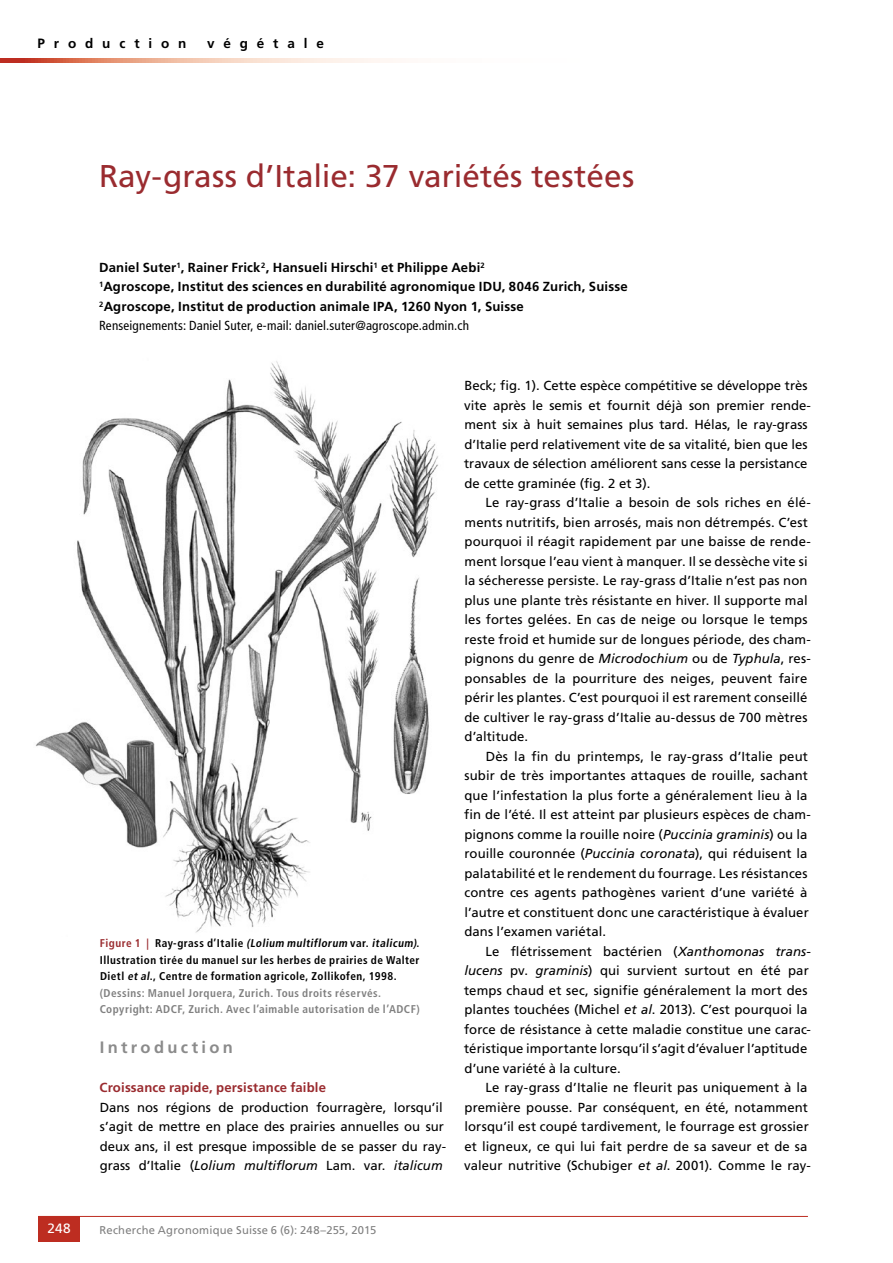
<style>
.page{position:relative;width:893px;height:1263px;background:#fff}
.page>*{position:absolute;margin:0;border:0;box-sizing:border-box;transform-origin:0 0}
.t1{font:31.5px "Frutiger LT Std";color:#9a2b2f}
.t2{font:700 16.5px "Frutiger LT Std";letter-spacing:.2em;color:#8b8b8b}
.t3{font:700 13.5px "Frutiger LT Std";letter-spacing:.655em;color:#000}
.t4{font:13.5px "Frutiger LT Std";color:#fff}
.t5{font:13.2px/19.5px "Frutiger LT Std";letter-spacing:.005em;color:#000}
.t6{font:700 13.2px/19.5px "Frutiger LT Std";letter-spacing:.015em;color:#000}
.t7{font:700 13.2px "Frutiger LT Std";letter-spacing:.01em;color:#9a2b2f}
.t8{font:700 condensed 11.25px/16.5px "Frutiger LT Std";letter-spacing:.04em;color:#000}
.t9{font:11.25px "Frutiger LT Std";letter-spacing:.02em;color:#808080}
.s1{font-weight:400;font-stretch:condensed}
.s2{color:#9a2b2f}
.s3{font-style:italic}
.s4{color:#808080}
</style>
<div class="page">
<hr style="left:38px;top:1216px;width:770px;height:1px;background:#bd2d21">
<div style="left:38px;top:1216px;width:42px;height:26px;background:#bd2d21"></div>
<svg style="left:0;top:58px;width:396px;height:5px;background:#ebb2a0"></svg>
<img style="left:36px;top:361px;width:402px;height:572px">
<p class="t3" style="left:38px;top:36px;width:150px">Production</p>
<p class="t3" style="left:207px;top:36px;width:118px">végétale</p>
<h1 class="t1" style="left:99px;top:158px;width:537px">Ray-grass d’Italie: 37 variétés testées</h1>
<p class="t6" style="left:99px;top:258px;width:530px">Daniel Suter<sup>1</sup>, Rainer Frick<sup>2</sup>, Hansueli Hirschi<sup>1</sup> et Philippe Aebi<sup>2<br>1</sup>Agroscope, Institut des sciences en durabilité agronomique IDU, 8046 Zurich, Suisse <sup>2</sup>Agroscope, Institut de production animale IPA, 1260 Nyon 1, Suisse<br><span class="s1">Renseignements: Daniel Suter, e-mail: daniel.suter@agroscope.admin.ch</span></p>
<p class="t8" style="left:100px;top:935px;width:322px"><span class="s2">F i g u re 1 |</span> Ray- g ra s s d ’ I t a l i e <span class="s3">(Lolium multiflorum</span> va r. <span class="s3">italicum)</span>.<br>Illustration tirée du manuel sur les herbes de prairies de Walter Dietl <span class="s3">et al</span>., Centre de formation agricole, Zollikofen, 1998. <span class="s4">(Dessins: Manuel Jorquera, Zurich. Tous droits réservés.<br>Copyright: ADCF, Zurich. Avec l’aimable autorisation de l’ADCF)</span></p>
<p class="t2" style="left:100px;top:1038px;width:135px">Introduction</p>
<p class="t7" style="left:100px;top:1080px;width:228px">Croissance rapide, persistance faible</p>
<p class="t5" style="left:100px;top:1097px;width:348px">Dans nos régions de production fourragère, lorsqu’il s’agit de mettre en place des prairies annuelles ou sur deux ans, il est presque impossible de se passer du ray&shy;grass d’Italie (<span class="s3">Lolium multiflorum</span> Lam. var. <span class="s3">italicum</span></p>
<p class="t5" style="left:464px;top:376px;width:348px">Beck; fig. 1). Cette espèce compétitive se développe très vite après le semis et fournit déjà son premier rende&shy;ment six à huit semaines plus tard. Hélas, le ray-grass d’Italie perd relativement vite de sa vitalité, bien que les travaux de sélection améliorent sans cesse la persistance de cette graminée (fig. 2 et 3).</p>
<p class="t5" style="left:464px;top:493px;width:348px;text-indent:21px">Le ray-grass d’Italie a besoin de sols riches en élé&shy;ments nutritifs, bien arrosés, mais non détrempés. C’est pourquoi il réagit rapidement par une baisse de rende&shy;ment lorsque l’eau vient à manquer. Il se dessèche vite si la sécheresse persiste. Le ray-grass d’Italie n’est pas non plus une plante très résistante en hiver. Il supporte mal les fortes gelées. En cas de neige ou lorsque le temps reste froid et humide sur de longues période, des cham&shy;pignons du genre de <span class="s3">Microdochium</span> ou de <span class="s3">Typhula</span>, res&shy;ponsables de la pourriture des neiges, peuvent faire périr les plantes. C’est pourquoi il est rarement conseillé de cultiver le ray-grass d’Italie au-dessus de 700 mètres d’altitude.</p>
<p class="t5" style="left:464px;top:746px;width:348px;text-indent:22px">Dès la fin du printemps, le ray-grass d’Italie peut subir de très importantes attaques de rouille, sachant que l’infestation la plus forte a généralement lieu à la fin de l’été. Il est atteint par plusieurs espèces de cham&shy;pignons comme la rouille noire (<span class="s3">Puccinia graminis</span>) ou la rouille couronnée (<span class="s3">Puccinia coronata</span>), qui réduisent la palatabilité et le rendement du fourrage. Les résistances contre ces agents pathogènes varient d’une variété à l’autre et constituent donc une caractéristique à évaluer dans l’examen variétal.</p>
<p class="t5" style="left:464px;top:941px;width:348px;text-indent:21px">Le flétrissement bactérien (<span class="s3">Xanthomonas trans&shy;lucens</span> pv. <span class="s3">graminis</span>) qui survient surtout en été par temps chaud et sec, signifie généralement la mort des plantes touchées (Michel <span class="s3">et al</span>. 2013). C’est pourquoi la force de résistance à cette maladie constitue une carac&shy;téristique importante lorsqu’il s’agit d’évaluer l’aptitude d’une variété à la culture.</p>
<p class="t5" style="left:464px;top:1078px;width:348px;text-indent:21px">Le ray-grass d’Italie ne fleurit pas uniquement à la première pousse. Par conséquent, en été, notamment lorsqu’il est coupé tardivement, le fourrage est grossier et ligneux, ce qui lui fait perdre de sa saveur et de sa valeur nutritive (Schubiger <span class="s3">et al</span>. 2001). Comme le ray-</p>
<p class="t4" style="left:47px;top:1221px;width:25px">248</p>
<p class="t9" style="left:99px;top:1223px;width:278px">Recherche Agronomique Suisse 6 (6): 248–255, 2015</p>
</div>
